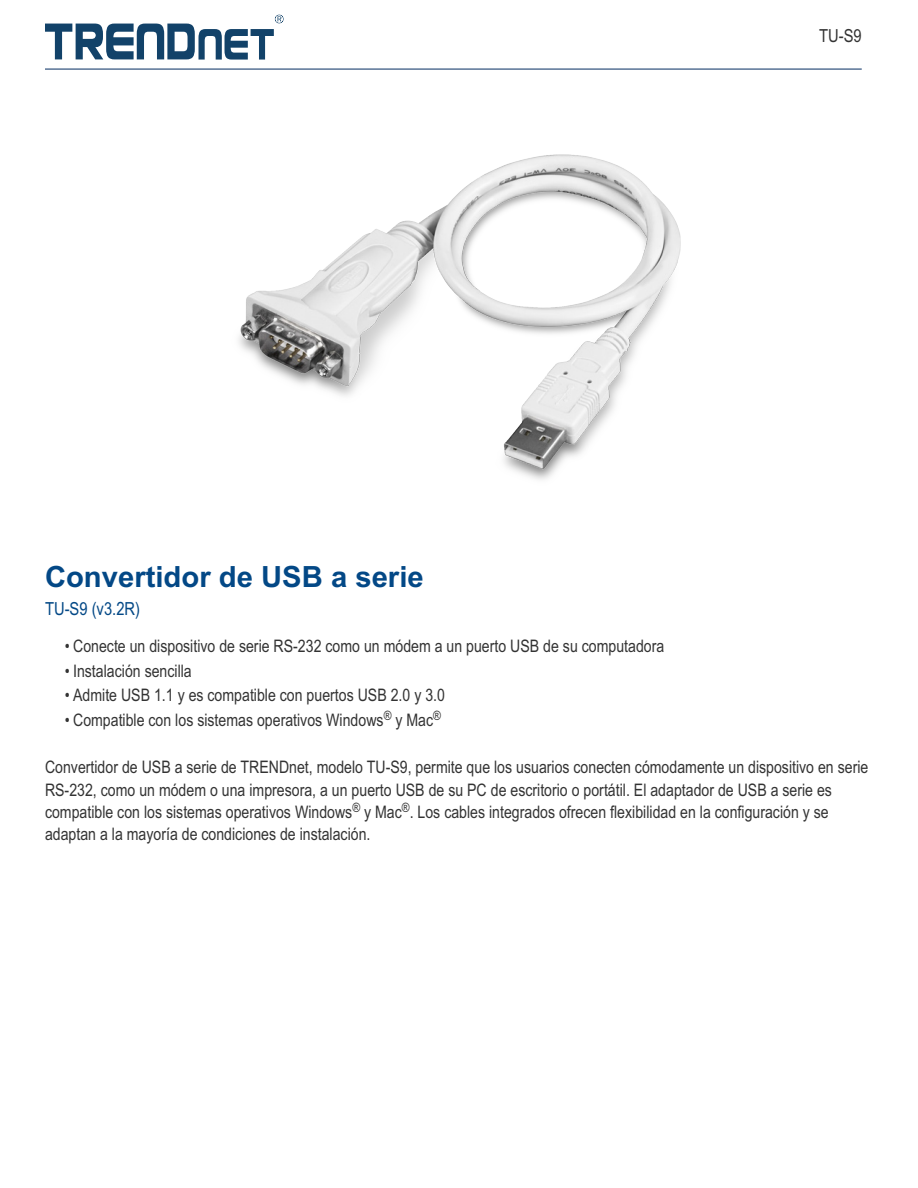
<style>
.page{position:relative;width:918px;height:1188px;background:#fff}
.page>*{position:absolute;margin:0;border:0;box-sizing:border-box;transform-origin:0 0}
.t1{font:700 29.25px "Arial";color:#034886}
.t2{font:18px "Arial Narrow";color:#034886}
.t3{font:18px "Arial Narrow";color:#333}
.t4{font:17.25px/22.4px "Arial Narrow";color:#333}
</style>
<div class="page">
<svg style="left:45px;top:15px;width:238px;height:45px"></svg>
<img style="left:238px;top:154px;width:443px;height:326px">
<hr style="left:45px;top:68px;width:817px;height:2px;background:#32537e">
<p class="t3" style="left:819px;top:28px;width:44px">TU-S9</p>
<h1 class="t1" style="left:45px;top:566px;width:380px">Convertidor de USB a serie</h1>
<p class="t2" style="left:45px;top:602px;width:97px">TU-S9 (v3.2R)</p>
<p class="t4" style="left:65px;top:636px;width:601px">• Conecte un dispositivo de serie RS-232 como un módem a un puerto USB de su computadora</p>
<p class="t4" style="left:65px;top:661px;width:129px">• Instalación sencilla</p>
<p class="t4" style="left:65px;top:686px;width:382px">• Admite USB 1.1 y es compatible con puertos USB 2.0 y 3.0</p>
<p class="t4" style="left:65px;top:710px;width:378px">• Compatible con los sistemas operativos Windows<sup>®</sup> y Mac<sup>®</sup></p>
<p class="t4" style="left:45px;top:758px;width:825px">Convertidor de USB a serie de TRENDnet, modelo TU-S9, permite que los usuarios conecten cómodamente un dispositivo en serie RS-232, como un módem o una impresora, a un puerto USB de su PC de escritorio o portátil. El adaptador de USB a serie es compatible con los sistemas operativos Windows<sup>®</sup> y Mac<sup>®</sup>. Los cables integrados ofrecen flexibilidad en la configuración y se adaptan a la mayoría de condiciones de instalación.</p>
</div>
